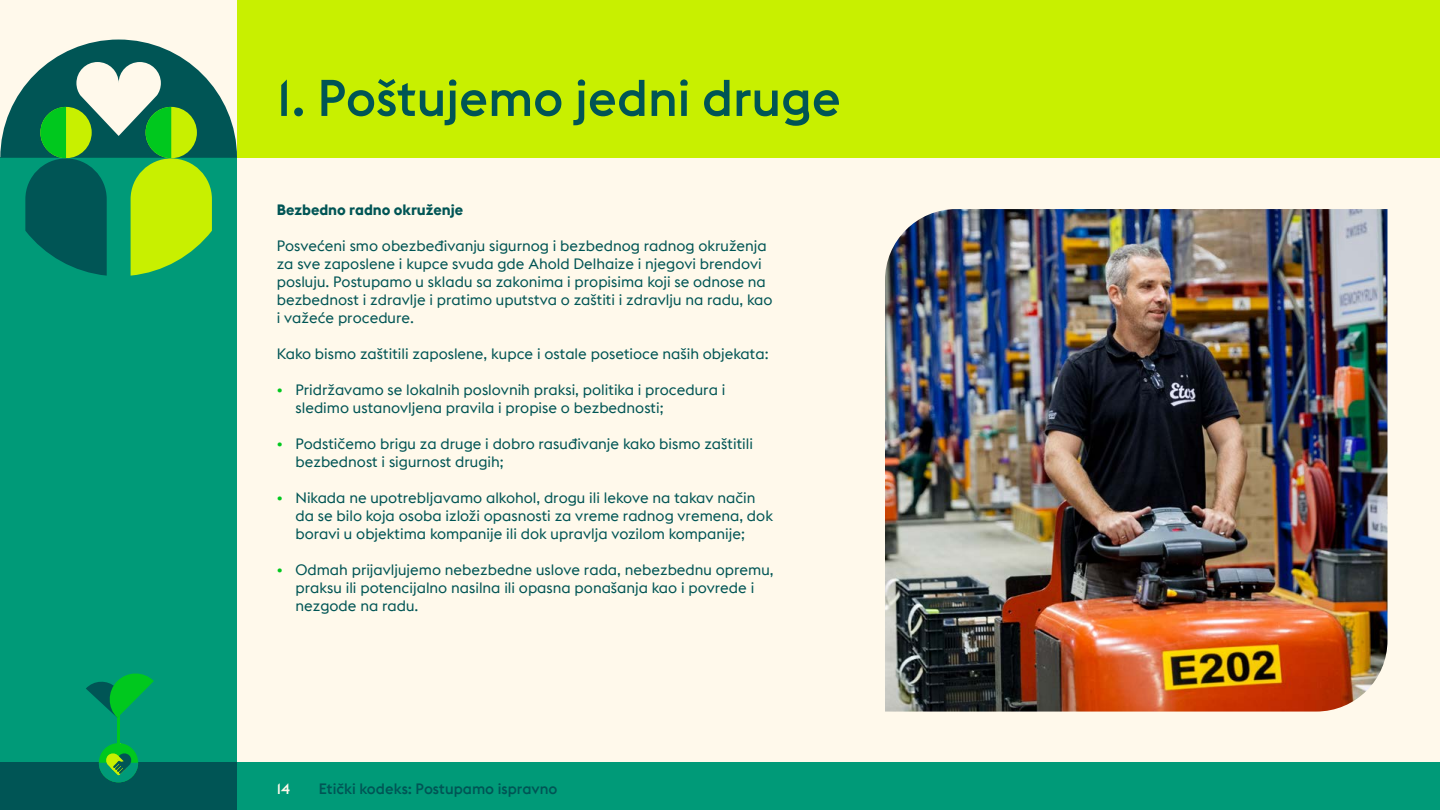
<style>
.page{position:relative;width:1440px;height:810px;background:#fff9eb}
.page>*{position:absolute;margin:0;border:0;box-sizing:border-box;transform-origin:0 0}
.t1{font:500 50.78px "Euclid Flex";color:#055}
.t2{font:15px/18px "Euclid Flex";color:#055}
.t3{font:500 15px "Euclid Flex";color:#055}
.t4{font:700 15px "Euclid Flex";color:#055}
.t5{font:500 15px "Euclid Flex";color:#fff9eb}
.s1{color:#00c81e}
</style>
<div class="page">
<div style="left:0;top:158px;width:237px;height:652px;background:#009a78"></div>
<div style="left:237px;top:0;width:1203px;height:158px;background:#c8f000"></div>
<svg style="left:0;top:40px;width:237px;height:236px"></svg>
<img style="left:885px;top:209px;width:503px;height:503px">
<div style="left:202px;top:763px;width:1238px;height:47px;background:#009a78"></div>
<div style="left:0;top:763px;width:237px;height:47px;background:#055"></div>
<hr style="left:117px;top:710px;width:3px;height:33px;background:#00c81e">
<svg style="left:86px;top:673px;width:68px;height:45px"></svg>
<div style="left:99px;top:743px;width:39px;height:39px;background:#00c81e;border-radius:50%"></div>
<svg style="left:99px;top:753px;width:39px;height:29px"></svg>
<h1 class="t1" style="left:277px;top:67px;width:566px">1. Poštujemo jedni druge</h1>
<p class="t4" style="left:277px;top:200px;width:188px">Bezbedno radno okruženje</p>
<p class="t2" style="left:277px;top:236px;width:497px">Posvećeni smo obezbeđivanju sigurnog i bezbednog radnog okruženja za sve zaposlene i kupce svuda gde Ahold Delhaize i njegovi brendovi posluju. Postupamo u skladu sa zakonima i propisima koji se odnose na bezbednost i zdravlje i pratimo uputstva o zaštiti i zdravlju na radu, kao i važeće procedure.</p>
<p class="t2" style="left:277px;top:344px;width:493px">Kako bismo zaštitili zaposlene, kupce i ostale posetioce naših objekata:</p>
<p class="t2" style="left:296px;top:380px;width:431px;text-indent:-19px"><span class="s1">•</span> Pridržavamo se lokalnih poslovnih praksi, politika i procedura i sledimo ustanovljena pravila i propise o bezbednosti;</p>
<p class="t2" style="left:296px;top:434px;width:459px;text-indent:-19px"><span class="s1">•</span> Podstičemo brigu za druge i dobro rasuđivanje kako bismo zaštitili bezbednost i sigurnost drugih;</p>
<p class="t2" style="left:296px;top:488px;width:479px;text-indent:-19px"><span class="s1">•</span> Nikada ne upotrebljavamo alkohol, drogu ili lekove na takav način da se bilo koja osoba izloži opasnosti za vreme radnog vremena, dok boravi u objektima kompanije ili dok upravlja vozilom kompanije;</p>
<p class="t2" style="left:296px;top:560px;width:480px;text-indent:-19px"><span class="s1">•</span> Odmah prijavljujemo nebezbedne uslove rada, nebezbednu opremu, praksu ili potencijalno nasilna ili opasna ponašanja kao i povrede i nezgode na radu.</p>
<p class="t5" style="left:277px;top:780px;width:15px">14</p>
<p class="t3" style="left:319px;top:780px;width:240px">Etički kodeks: Postupamo ispravno</p>
</div>
